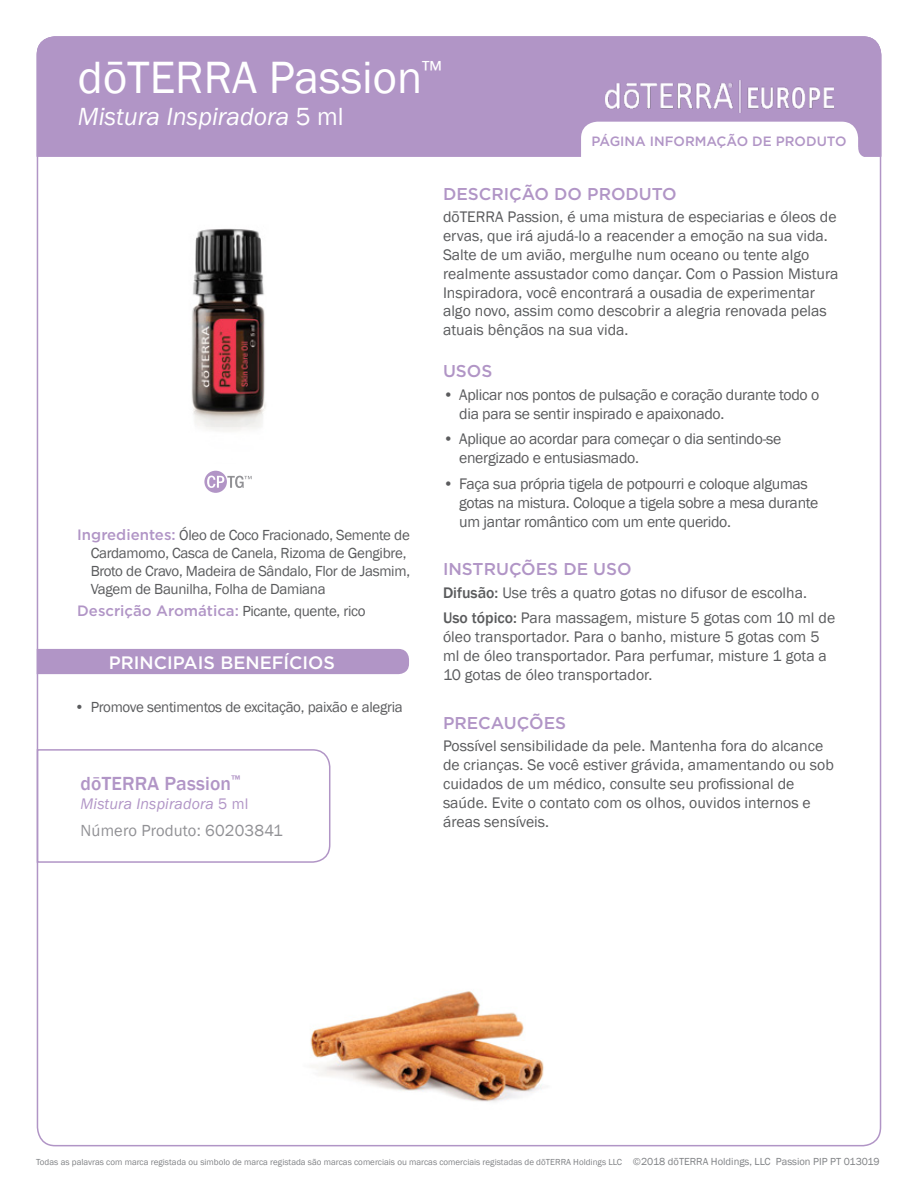
<style>
.page{position:relative;width:918px;height:1188px;background:#fff}
.page>*{position:absolute;margin:0;border:0;box-sizing:border-box;transform-origin:0 0}
.t1{font:46.5px "Franklin Gothic";color:#fff}
.t2{font:italic 25.5px "Franklin Gothic";color:#fff}
.t3{font:500 19.5px "Franklin Gothic";letter-spacing:.01em;color:#b195c6}
.t4{font:500 18px "Gotham";color:#fff}
.t5{font:500 17.1px "Gotham";color:#b195c6}
.t6{font:16.5px "Franklin Gothic";letter-spacing:.01em;color:#919195}
.t7{font:15.75px/18.9px "Franklin Gothic";color:#5a5b5d}
.t8{font:15.75px/18.9px "Franklin Gothic";letter-spacing:-.02em;color:#5a5b5d}
.t9{font:italic 15.75px "Franklin Gothic";letter-spacing:.01em;color:#b195c6}
.t10{font:15px/18px "Franklin Gothic";letter-spacing:-.02em;color:#5a5b5d}
.t11{font:500 15px "Gotham";color:#b195c6}
.t12{font:500 13.5px "Gotham";color:#b195c6}
.t13{font:9px "Franklin Gothic";color:#808285}
.s1{font-style:normal}
.s2{font-family:"Gotham";font-weight:500;color:#b195c6}
.s3{font-family:"Franklin Gothic";font-weight:400;color:#5a5b5d}
.s4{font-weight:500}
.s5{font-size:10.5px}
</style>
<div class="page">
<img style="left:310px;top:991px;width:234px;height:111px">
<div style="left:37px;top:649px;width:372px;height:25px;background:#b195c6"></div>
<svg style="left:36px;top:748px;width:295px;height:116px"></svg>
<img style="left:191px;top:228px;width:75px;height:203px">
<div style="left:37px;top:36px;width:844px;height:121px;background:#b195c6"></div>
<svg style="left:204px;top:471px;width:48px;height:22px"></svg>
<img style="left:605px;top:81px;width:229px;height:31px">
<svg style="left:581px;top:122px;width:287px;height:35px"></svg>
<h1 class="t1" style="left:78px;top:49px;width:366px">dōTERRA Passion<sup>™</sup></h1>
<h2 class="t2" style="left:78px;top:101px;width:267px">Mistura Inspiradora <span class="s1">5 ml</span></h2>
<p class="t10" style="left:91px;top:526px;width:321px;text-indent:-14px"><span class="s2">Ingredientes:</span> Óleo de Coco Fracionado, Semente de Cardamomo, Casca de Canela, Rizoma de Gengibre, Broto de Cravo, Madeira de Sândalo, Flor de Jasmim, Vagem de Baunilha, Folha de Damiana</p>
<p class="t11" style="left:77px;top:600px;width:290px">Descrição Aromática: <span class="s3">Picante, quente, rico</span></p>
<p class="t4" style="left:109px;top:651px;width:228px">PRINCIPAIS BENEFÍCIOS</p>
<p class="t10" style="left:75px;top:699px;width:330px">• Promove sentimentos de excitação, paixão e alegria</p>
<p class="t3" style="left:81px;top:771px;width:161px">dōTERRA Passion<sup>™</sup></p>
<p class="t9" style="left:81px;top:794px;width:169px">Mistura Inspiradora <span class="s1">5 ml</span></p>
<p class="t6" style="left:81px;top:820px;width:204px">Número Produto: 60203841</p>
<p class="t12" style="left:592px;top:132px;width:257px">PÁGINA INFORMAÇÃO DE PRODUTO</p>
<p class="t12" style="left:612px;top:132px;width:218px">PRODUCT INFORMATION PAGE</p>
<p class="t5" style="left:443px;top:182px;width:235px">DESCRIÇÃO DO PRODUTO</p>
<p class="t7" style="left:443px;top:208px;width:397px">dōTERRA Passion, é uma mistura de especiarias e óleos de ervas, que irá ajudá-lo a reacender a emoção na sua vida.<br>Salte de um avião, mergulhe num oceano ou tente algo realmente assustador como dançar. Com o Passion Mistura Inspiradora, você encontrará a ousadia de experimentar algo novo, assim como descobrir a alegria renovada pelas atuais bênçãos na sua vida.</p>
<p class="t5" style="left:443px;top:360px;width:51px">USOS</p>
<p class="t8" style="left:459px;top:385px;width:361px;text-indent:-16px">• Aplicar nos pontos de pulsação e coração durante todo o dia para se sentir inspirado e apaixonado.</p>
<p class="t8" style="left:459px;top:430px;width:324px;text-indent:-16px">• Aplique ao acordar para começar o dia sentindo-se energizado e entusiasmado.</p>
<p class="t8" style="left:459px;top:474px;width:361px;text-indent:-16px">• Faça sua própria tigela de potpourri e coloque algumas gotas na mistura. Coloque a tigela sobre a mesa durante um jantar romântico com um ente querido.</p>
<p class="t5" style="left:443px;top:558px;width:190px">INSTRUÇÕES DE USO</p>
<p class="t7" style="left:443px;top:580px;width:394px;line-height:25.7px"><span class="s4">Difusão:</span> Use três a quatro gotas no difusor de escolha.<br><span class="s4">Uso tópico:</span> Para massagem, misture 5 gotas com 10 ml de</p>
<p class="t7" style="left:443px;top:628px;width:385px">óleo transportador. Para o banho, misture 5 gotas com 5 ml de óleo transportador. Para perfumar, misture 1 gota a<br>10 gotas de óleo transportador.</p>
<p class="t5" style="left:443px;top:711px;width:125px">PRECAUÇÕES</p>
<p class="t7" style="left:443px;top:737px;width:392px">Possível sensibilidade da pele. Mantenha fora do alcance de crianças. Se você estiver grávida, amamentando ou sob cuidados de um médico, consulte seu profissional de saúde. Evite o contato com os olhos, ouvidos internos e áreas sensíveis.</p>
<p class="t13" style="left:36px;top:1156px;width:845px">Todas as palavras com marca registada ou simbolo de marca registada são marcas comerciais ou marcas comerciais registadas de dōTERRA Holdings LLC <span class="s5">©2018 dōTERRA Holdings, LLC Passion PIP PT 013019</span></p>
</div>
